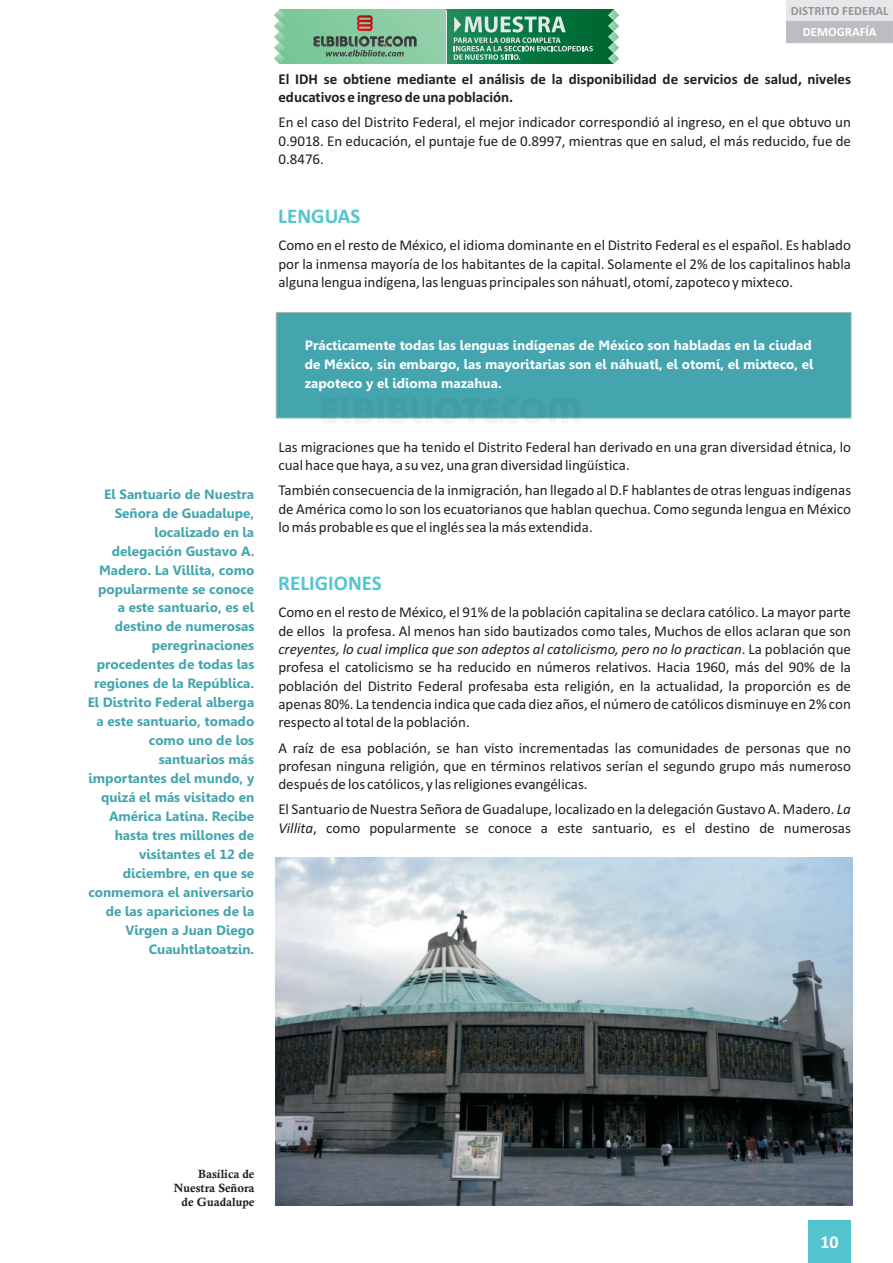
<style>
.page{position:relative;width:893px;height:1263px;background:#fff}
.page>*{position:absolute;margin:0;border:0;box-sizing:border-box;transform-origin:0 0}
.t1{font:700 21px "Calibri";color:#54c5cf}
.t2{font:700 18px "Calibri";color:#fff}
.t3{font:15px/18.3px "Calibri";color:#231f20;text-align:justify}
.t4{font:700 15px/18.3px "Calibri";color:#231f20}
.t5{font:700 13.5px/19px "Gisha";color:#44a5ae;text-align:right}
.t6{font:700 13.5px/19px "Gisha";color:#fff}
.t7{font:700 12.75px "Calibri";color:#939598}
.t8{font:700 12.75px "Calibri";color:#fff}
.t9{font:700 12px/13.8px "Calis MT Bol";color:#231f20;text-align:right}
.s1{font-style:italic}
</style>
<div class="page">
<div style="left:786px;top:0;width:107px;height:22px;background:#e6e7e9"></div>
<div style="left:786px;top:21px;width:107px;height:22px;background:#bcbdc0"></div>
<div style="left:808px;top:1220px;width:42px;height:43px;background:#54c5cf"></div>
<div style="left:276px;top:312px;width:575px;height:106px;background:#44a5ae;border:1px solid #a7c0b1"></div>
<img style="left:276px;top:857px;width:576px;height:348px">
<svg style="left:285px;top:10px;width:161px;height:54px;background:#85cba0"></svg>
<svg style="left:318px;top:416px;width:59px;height:7px"></svg>
<svg style="left:377px;top:416px;width:7px;height:7px"></svg>
<svg style="left:388px;top:416px;width:34px;height:7px"></svg>
<svg style="left:425px;top:416px;width:7px;height:7px"></svg>
<svg style="left:435px;top:416px;width:145px;height:7px"></svg>
<div style="left:446px;top:10px;width:168px;height:54px;background:linear-gradient(to right,#1a8c5b,#00642b)"></div>
<svg style="left:274px;top:10px;width:11px;height:54px"></svg>
<svg style="left:608px;top:10px;width:11px;height:54px"></svg>
<svg style="left:312px;top:15px;width:105px;height:42px;background:#7aa887"></svg>
<svg style="left:454px;top:16px;width:139px;height:44px;background:#469671"></svg>
<hr style="left:446px;top:10px;width:1px;height:54px;background:#e6e7e9">
<p class="t5" style="left:88px;top:485px;width:168px">El Santuario de Nuestra<br>Señora de Guadalupe, localizado en la delegación Gustavo A.<br>Madero. La Villita, como popularmente se conoce a este santuario, es el destino de numerosas peregrinaciones procedentes de todas las regiones de la República.<br>El Distrito Federal alberga a este santuario, tomado como uno de los santuarios más importantes del mundo, y quizá el más visitado en<br>América Latina. Recibe hasta tres millones de visitantes el 12 de diciembre, en que se conmemora el aniversario de las apariciones de la<br>Virgen a Juan Diego<br>Cuauhtlatoatzin.</p>
<p class="t7" style="left:791px;top:5px;width:99px">DISTRITO FEDERAL</p>
<p class="t8" style="left:803px;top:26px;width:75px">DEMOGRAFÍA</p>
<p class="t4" style="left:278px;top:71px;width:574px">El IDH se obtiene mediante el análisis de la disponibilidad de servicios de salud, niveles educativos e ingreso de una población.</p>
<p class="t3" style="left:278px;top:114px;width:574px">En el caso del Distrito Federal, el mejor indicador correspondió al ingreso, en el que obtuvo un 0.9018. En educación, el puntaje fue de 0.8997, mientras que en salud, el más reducido, fue de 0.8476.</p>
<h1 class="t1" style="left:278px;top:207px;width:84px">LENGUAS</h1>
<p class="t3" style="left:278px;top:237px;width:574px">Como en el resto de México, el idioma dominante en el Distrito Federal es el español. Es hablado por la inmensa mayoría de los habitantes de la capital. Solamente el 2% de los capitalinos habla alguna lengua indígena, las lenguas principales son náhuatl, otomí, zapoteco y mixteco.</p>
<p class="t6" style="left:305px;top:337px;width:510px">Prácticamente todas las lenguas indígenas de México son habladas en la ciudad de México, sin embargo, las mayoritarias son el náhuatl, el otomí, el mixteco, el zapoteco y el idioma mazahua.</p>
<p class="t3" style="left:278px;top:439px;width:574px">Las migraciones que ha tenido el Distrito Federal han derivado en una gran diversidad étnica, lo cual hace que haya, a su vez, una gran diversidad lingüística.</p>
<p class="t3" style="left:278px;top:482px;width:574px">También consecuencia de la inmigración, han llegado al D.F hablantes de otras lenguas indígenas de América como lo son los ecuatorianos que hablan quechua. Como segunda lengua en México lo más probable es que el inglés sea la más extendida.</p>
<h1 class="t1" style="left:278px;top:574px;width:105px">RELIGIONES</h1>
<p class="t3" style="left:278px;top:605px;width:574px">Como en el resto de México, el 91% de la población capitalina se declara católico. La mayor parte de ellos la profesa. Al menos han sido bautizados como tales, Muchos de ellos aclaran que son <span class="s1">creyentes, lo cual implica que son adeptos al catolicismo, pero no lo practican</span>. La población que profesa el catolicismo se ha reducido en números relativos. Hacia 1960, más del 90% de la población del Distrito Federal profesaba esta religión, en la actualidad, la proporción es de apenas 80%. La tendencia indica que cada diez años, el número de católicos disminuye en 2% con respecto al total de la población.</p>
<p class="t3" style="left:278px;top:740px;width:574px">A raíz de esa población, se han visto incrementadas las comunidades de personas que no profesan ninguna religión, que en términos relativos serían el segundo grupo más numeroso después de los católicos, y las religiones evangélicas.</p>
<p class="t3" style="left:278px;top:801px;width:574px">El Santuario de Nuestra Señora de Guadalupe, localizado en la delegación Gustavo A. Madero. <span class="s1">La<br>Villita</span>, como popularmente se conoce a este santuario, es el destino de numerosas</p>
<p class="t9" style="left:174px;top:1168px;width:82px">Basílica de<br>Nuestra Señora de Guadalupe</p>
<p class="t2" style="left:820px;top:1234px;width:20px">10</p>
</div>
